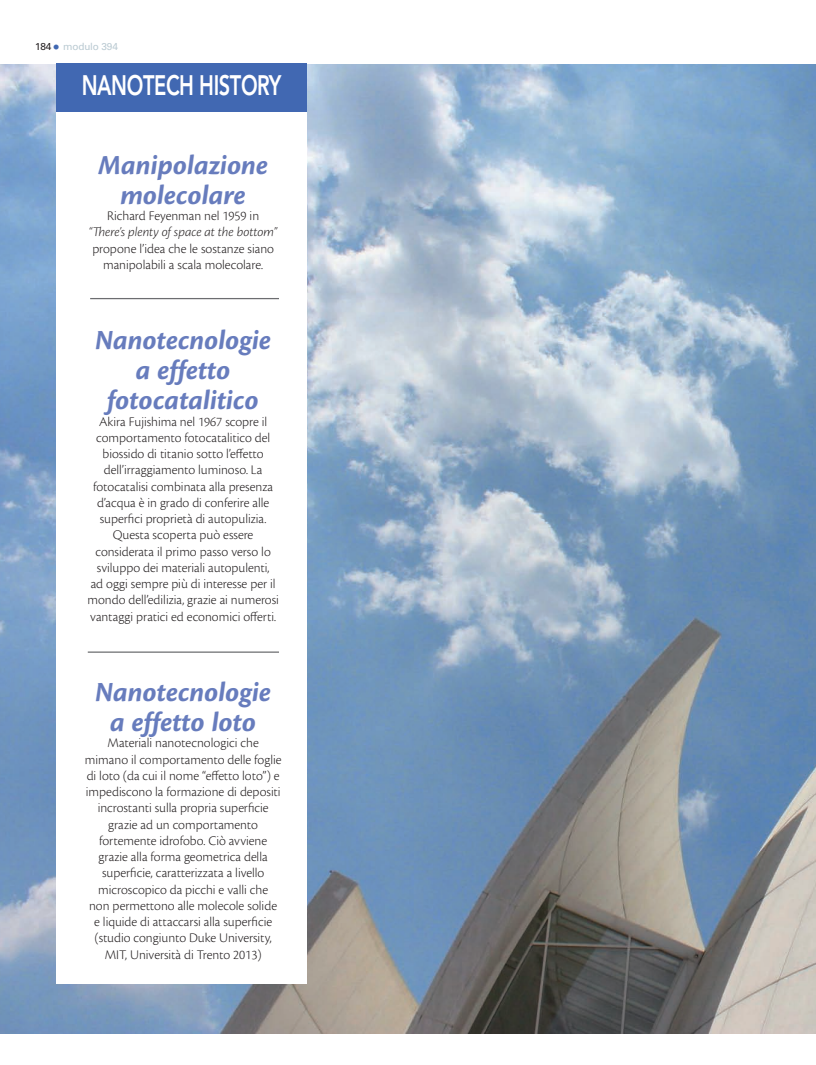
<style>
.page{position:relative;width:816px;height:1065px;background:#fff}
.page>*{position:absolute;margin:0;border:0;box-sizing:border-box;transform-origin:0 0}
.t1{font:italic 700 28.75px/30px "Cronos Pro";color:#677cbd;text-align:center}
.t2{font:800 28px "Avenir LT Std";letter-spacing:-.02em;color:#fff;scale:.71 1}
.t3{font:300 13.75px/16.2px "Cronos Pro";color:#231f20;text-align:center}
.t4{font:italic 300 13.75px "Cronos Pro";letter-spacing:-.005em;color:#231f20}
.t5{font:10px "Univers LT Std";letter-spacing:-.015em;color:#bacad2}
.s1{color:#231f20}
.s2{font-size:13.75px;color:#4168b2}
</style>
<div class="page">
<img style="left:0;top:64px;width:816px;height:969px">
<div style="left:56px;top:62px;width:251px;height:922px;background:#fff"></div>
<div style="left:56px;top:64px;width:251px;height:48px;background:#4168b2"></div>
<hr style="left:90px;top:298px;width:189px;height:1px;background:#6c6d70">
<hr style="left:88px;top:651px;width:191px;height:2px;background:#6c6d70">
<p class="t5" style="left:35px;top:41px;width:84px"><span class="s1">184</span> <span class="s2">•</span> modulo 394</p>
<h2 class="t2" style="left:82px;top:69px;width:283px">NANOTECH HISTORY</h2>
<h1 class="t1" style="left:98px;top:151px;width:172px">Manipolazione molecolare</h1>
<p class="t3" style="left:107px;top:208px;width:154px">Richard Feyenman nel 1959 in</p>
<p class="t4" style="left:89px;top:224px;width:190px">“There’s plenty of space at the bottom”</p>
<p class="t3" style="left:92px;top:240px;width:183px">propone l’idea che le sostanze siano manipolabili a scala molecolare.</p>
<h1 class="t1" style="left:95px;top:326px;width:178px">Nanotecnologie a effetto fotocatalitico</h1>
<p class="t3" style="left:87px;top:413px;width:193px">Akira Fujishima nel 1967 scopre il comportamento fotocatalitico del biossido di titanio sotto l’effetto dell’irraggiamento luminoso. La fotocatalisi combinata alla presenza d’acqua è in grado di conferire alle superfici proprietà di autopulizia.<br>Questa scoperta può essere considerata il primo passo verso lo sviluppo dei materiali autopulenti,<br>ad oggi sempre più di interesse per il mondo dell’edilizia, grazie ai numerosi vantaggi pratici ed economici offerti.</p>
<h1 class="t1" style="left:95px;top:678px;width:178px">Nanotecnologie a effetto loto</h1>
<p class="t3" style="left:85px;top:735px;width:198px">Materiali nanotecnologici che mimano il comportamento delle foglie di loto (da cui il nome “effetto loto”) e impediscono la formazione di depositi incrostanti sulla propria superficie grazie ad un comportamento fortemente idrofobo. Ciò avviene grazie alla forma geometrica della superficie, caratterizzata a livello microscopico da picchi e valli che<br>non permettono alle molecole solide e liquide di attaccarsi alla superficie (studio congiunto Duke University, MIT, Università di Trento 2013)</p>
</div>
